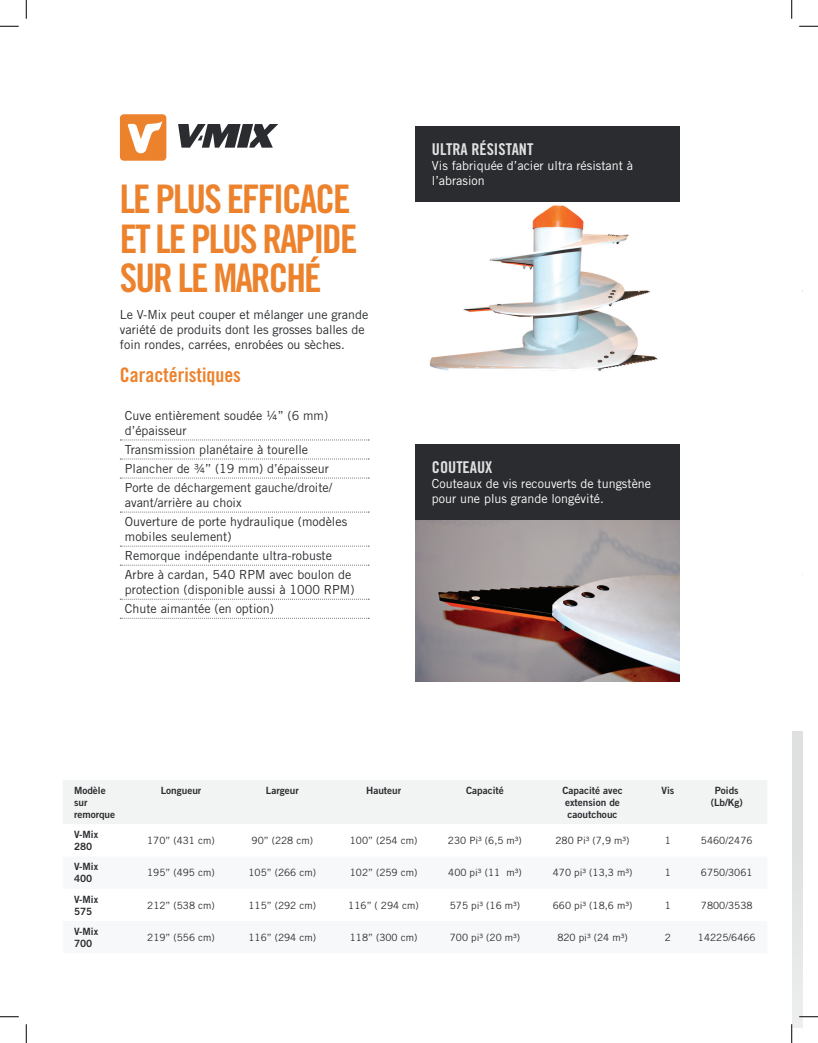
<style>
.page{position:relative;width:818px;height:1043px;background:#fff}
.page>*{position:absolute;margin:0;border:0;box-sizing:border-box;transform-origin:0 0}
.t1{font:39.38px/39px "Trade Gothic LT Std Bd Cn 20";letter-spacing:-.05em;color:#ed822d}
.t2{font:20px "Trade Gothic LT Std Bd Cn 20";color:#ed822d}
.t3{font:16.25px "Trade Gothic LT Std Bd Cn 20";color:#dfe1e1}
.t4{font:12.5px/19px "Trade Gothic LT Std";color:#2a2c2f}
.t5{font:12.5px/15px "Trade Gothic LT Std";color:#fff}
.t6{font:10px "Trade Gothic LT Std";color:#2a2c2f}
.t7{font:10px/12px "Trade Gothic LT Std Bd 2";color:#2a2c2f}
</style>
<div class="page">
<div style="left:791px;top:731px;width:11px;height:297px;background:#dfe1e1"></div>
<img style="left:415px;top:520px;width:264px;height:161px">
<svg style="left:178px;top:124px;width:100px;height:24px"></svg>
<div style="left:120px;top:114px;width:46px;height:47px;background:#ed822d;border-radius:4px"></div>
<svg style="left:128px;top:121px;width:34px;height:32px"></svg>
<img style="left:415px;top:201px;width:264px;height:170px">
<svg style="left:120px;top:439px;width:249px;height:1px"></svg>
<svg style="left:120px;top:458px;width:249px;height:1px"></svg>
<svg style="left:120px;top:478px;width:249px;height:1px"></svg>
<svg style="left:120px;top:512px;width:249px;height:1px"></svg>
<svg style="left:120px;top:546px;width:249px;height:1px"></svg>
<svg style="left:120px;top:565px;width:249px;height:1px"></svg>
<svg style="left:120px;top:599px;width:249px;height:1px"></svg>
<svg style="left:120px;top:618px;width:249px;height:1px"></svg>
<div style="left:415px;top:126px;width:264px;height:75px;background:#2a2c2f"></div>
<div style="left:415px;top:444px;width:264px;height:76px;background:#2a2c2f"></div>
<div style="left:63px;top:780px;width:704px;height:44px;background:#f1f4f3"></div>
<svg style="left:0;top:25px;width:19px;height:2px"></svg>
<svg style="left:799px;top:25px;width:19px;height:2px"></svg>
<svg style="left:0;top:1016px;width:19px;height:1px"></svg>
<svg style="left:799px;top:1015px;width:19px;height:2px"></svg>
<svg style="left:25px;top:0;width:2px;height:19px"></svg>
<svg style="left:25px;top:1024px;width:2px;height:18px"></svg>
<svg style="left:791px;top:0;width:1px;height:19px"></svg>
<svg style="left:791px;top:1024px;width:1px;height:18px"></svg>
<h1 class="t1" style="left:120px;top:180px;width:239px">LE PLUS EFFICACE<br>ET LE PLUS RAPIDE<br>SUR LE MARCHÉ</h1>
<p class="t4" style="left:120px;top:306px;width:250px;line-height:15px">Le V-Mix peut couper et mélanger une grande variété de produits dont les grosses balles de foin rondes, carrées, enrobées ou sèches.</p>
<h2 class="t2" style="left:120px;top:363px;width:123px">Caractéristiques</h2>
<p class="t4" style="left:125px;top:408px;width:205px;line-height:15px">Cuve entièrement soudée ¼’’ (6 mm) d’épaisseur</p>
<p class="t4" style="left:125px;top:440px;width:209px">Transmission planétaire à tourelle<br>Plancher de ¾’’ (19 mm) d’épaisseur<br>Porte de déchargement gauche/droite/</p>
<p class="t4" style="left:125px;top:493px;width:224px">avant/arrière au choix<br>Ouverture de porte hydraulique (modèles</p>
<p class="t4" style="left:125px;top:527px;width:228px">mobiles seulement)<br>Remorque indépendante ultra-robuste<br>Arbre à cardan, 540 RPM avec boulon de</p>
<p class="t4" style="left:125px;top:580px;width:231px">protection (disponible aussi à 1000 RPM)<br>Chute aimantée (en option)</p>
<h3 class="t3" style="left:432px;top:139px;width:103px">ULTRA RÉSISTANT</h3>
<p class="t5" style="left:432px;top:157px;width:203px">Vis fabriquée d’acier ultra résistant à l’abrasion</p>
<h3 class="t3" style="left:432px;top:457px;width:62px">COUTEAUX</h3>
<p class="t5" style="left:432px;top:476px;width:221px">Couteaux de vis recouverts de tungstène pour une plus grande longévité.</p>
<p class="t7" style="left:74px;top:784px;width:43px">Modèle sur remorque</p>
<p class="t7" style="left:161px;top:784px;width:42px">Longueur</p>
<p class="t7" style="left:266px;top:784px;width:34px">Largeur</p>
<p class="t7" style="left:366px;top:784px;width:36px">Hauteur</p>
<p class="t7" style="left:466px;top:784px;width:39px">Capacité</p>
<p class="t7" style="left:562px;top:784px;width:62px">Capacité avec extension de caoutchouc</p>
<p class="t7" style="left:661px;top:784px;width:14px">Vis</p>
<p class="t7" style="left:710px;top:784px;width:34px;text-align:center">Poids (Lb/Kg)</p>
<p class="t7" style="left:74px;top:828px;width:26px">V-Mix<br>280</p>
<p class="t6" style="left:147px;top:834px;width:69px">170’’ (431 cm)</p>
<p class="t6" style="left:251px;top:834px;width:63px">90’’ (228 cm)</p>
<p class="t6" style="left:350px;top:834px;width:69px">100’’ (254 cm)</p>
<p class="t6" style="left:448px;top:834px;width:75px">230 Pi³ (6,5 m³)</p>
<p class="t6" style="left:555px;top:834px;width:75px">280 Pi³ (7,9 m³)</p>
<p class="t6" style="left:664px;top:834px;width:8px">1</p>
<p class="t6" style="left:701px;top:834px;width:53px">5460/2476</p>
<p class="t7" style="left:74px;top:860px;width:26px">V-Mix<br>400</p>
<p class="t6" style="left:147px;top:866px;width:69px">195’’ (495 cm)</p>
<p class="t6" style="left:248px;top:866px;width:69px">105’’ (266 cm)</p>
<p class="t6" style="left:350px;top:866px;width:69px">102’’ (259 cm)</p>
<p class="t6" style="left:448px;top:866px;width:75px">400 pi³ (11 m³)</p>
<p class="t6" style="left:552px;top:866px;width:81px">470 pi³ (13,3 m³)</p>
<p class="t6" style="left:664px;top:866px;width:8px">1</p>
<p class="t6" style="left:701px;top:866px;width:53px">6750/3061</p>
<p class="t7" style="left:74px;top:892px;width:26px">V-Mix<br>575</p>
<p class="t6" style="left:147px;top:899px;width:69px">212’’ (538 cm)</p>
<p class="t6" style="left:248px;top:899px;width:69px">115’’ (292 cm)</p>
<p class="t6" style="left:348px;top:899px;width:72px">116’’ ( 294 cm)</p>
<p class="t6" style="left:450px;top:899px;width:72px">575 pi³ (16 m³)</p>
<p class="t6" style="left:552px;top:899px;width:81px">660 pi³ (18,6 m³)</p>
<p class="t6" style="left:664px;top:899px;width:8px">1</p>
<p class="t6" style="left:701px;top:899px;width:53px">7800/3538</p>
<p class="t7" style="left:74px;top:925px;width:26px">V-Mix<br>700</p>
<p class="t6" style="left:147px;top:931px;width:69px">219’’ (556 cm)</p>
<p class="t6" style="left:248px;top:931px;width:69px">116’’ (294 cm)</p>
<p class="t6" style="left:350px;top:931px;width:69px">118’’ (300 cm)</p>
<p class="t6" style="left:450px;top:931px;width:72px">700 pi³ (20 m³)</p>
<p class="t6" style="left:557px;top:931px;width:72px">820 pi³ (24 m³)</p>
<p class="t6" style="left:664px;top:931px;width:8px">2</p>
<p class="t6" style="left:697px;top:931px;width:59px">14225/6466</p>
</div>
